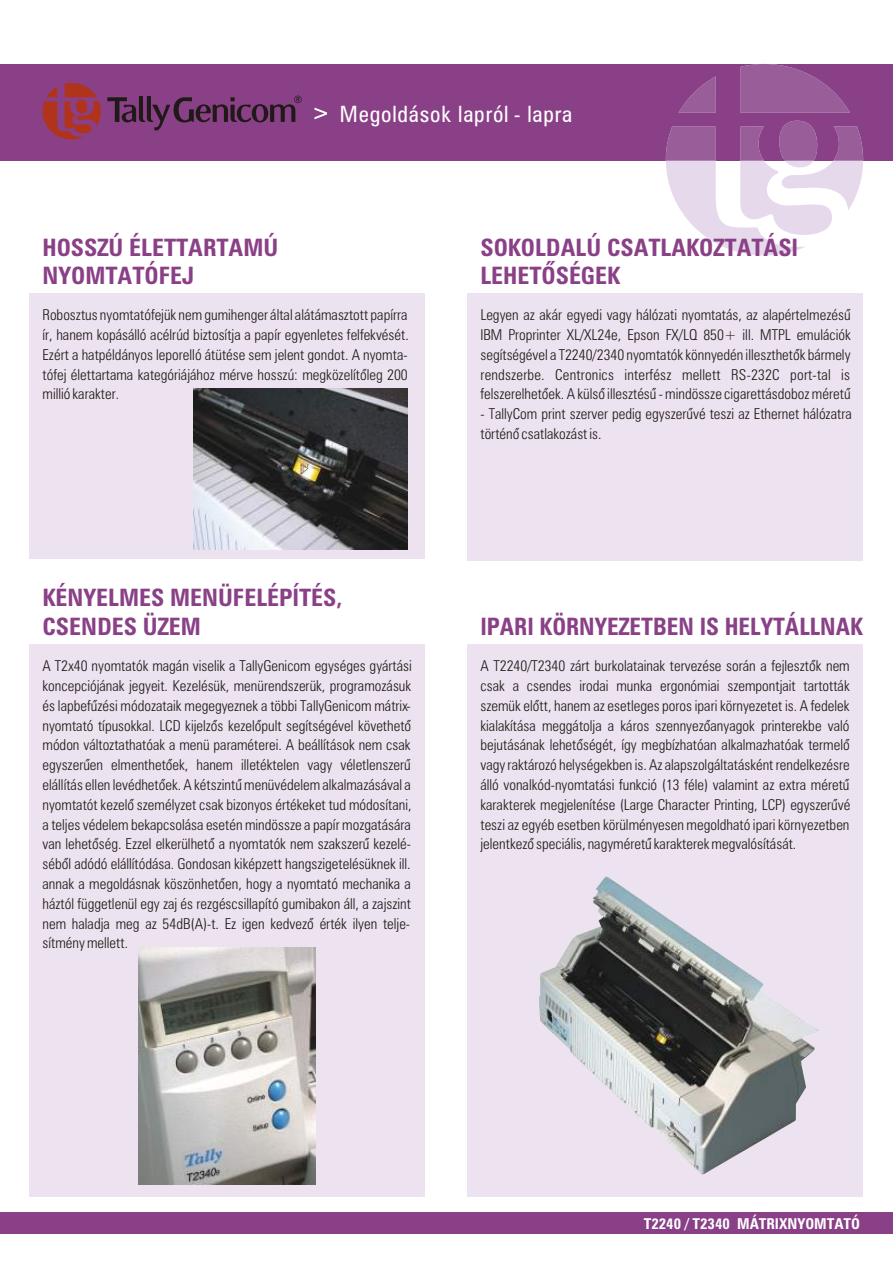
<style>
.page{position:relative;width:894px;height:1263px;background:#fff}
.page>*{position:absolute;margin:0;border:0;box-sizing:border-box;transform-origin:0 0}
.t1{font:24px/28.8px "Zurich Condensed HU Bold";color:#8a4087}
.t2{font:22.5px "Zurich Condensed HU Normal";letter-spacing:.035em;color:#fff}
.t3{font:15px/19.8px "Zurich Light Condensed HU Normal";color:#1f1a17;text-align:justify}
.t4{font:15px "Zurich Condensed HU Bold";color:#fff}
</style>
<div class="page">
<div style="left:0;top:1212px;width:893px;height:21px;background:#8a4087"></div>
<div style="left:30px;top:293px;width:395px;height:266px;background:#ede3f0"></div>
<div style="left:30px;top:644px;width:395px;height:553px;background:#ede3f0"></div>
<div style="left:468px;top:293px;width:395px;height:267px;background:#ede3f0"></div>
<div style="left:468px;top:644px;width:395px;height:553px;background:#ede3f0"></div>
<div style="left:0;top:64px;width:893px;height:97px;background:#8a4087"></div>
<svg style="left:43px;top:83px;width:58px;height:57px"></svg>
<svg style="left:107px;top:96px;width:195px;height:35px"></svg>
<svg style="left:315px;top:108px;width:12px;height:11px"></svg>
<svg style="left:666px;top:64px;width:198px;height:192px"></svg>
<img style="left:193px;top:389px;width:215px;height:161px">
<img style="left:138px;top:948px;width:177px;height:236px">
<img style="left:539px;top:985px;width:280px;height:190px">
<h2 class="t2" style="left:340px;top:105px;width:234px">Megoldások lapról - lapra</h2>
<h1 class="t1" style="left:43px;top:235px;width:237px">HOSSZÚ ÉLETTARTAMÚ<br>NYOMTATÓFEJ</h1>
<h1 class="t1" style="left:480px;top:235px;width:319px">SOKOLDALÚ CSATLAKOZTATÁSI<br>LEHETÕSÉGEK</h1>
<p class="t3" style="left:43px;top:306px;width:368px">Robosztus nyomtatófejük nem gumihenger által alátámasztott papírra ír, hanem kopásálló acélrúd biztosítja a papír egyenletes felfekvését.<br>Ezért a hatpéldányos leporelló átütése sem jelent gondot. A nyomta&shy;tófej élettartama kategóriájához mérve hosszú: megközelítõleg 200 millió karakter.</p>
<h1 class="t1" style="left:43px;top:585px;width:301px">KÉNYELMES MENÜFELÉPÍTÉS,<br>CSENDES ÜZEM</h1>
<p class="t3" style="left:43px;top:657px;width:371px">A T2x40 nyomtatók magán viselik a TallyGenicom egységes gyártási koncepciójának jegyeit. Kezelésük, menürendszerük, programozásuk és lapbefûzési módozataik megegyeznek a többi TallyGenicom mátrix&shy;nyomtató típusokkal. LCD kijelzõs kezelõpult segítségével követhetõ módon változtathatóak a menü paraméterei. A beállítások nem csak egyszerûen elmenthetõek, hanem illetéktelen vagy véletlenszerû elállítás ellen levédhetõek. A kétszintû menüvédelem alkalmazásával a nyomtatót kezelõ személyzet csak bizonyos értékeket tud módosítani, a teljes védelem bekapcsolása esetén mindössze a papír mozgatására van lehetõség. Ezzel elkerülhetõ a nyomtatók nem szakszerû kezelé&shy;sébõl adódó elállítódása. Gondosan kiképzett hangszigetelésüknek ill. annak a megoldásnak köszönhetõen, hogy a nyomtató mechanika a háztól függetlenül egy zaj és rezgéscsillapító gumibakon áll, a zajszint nem haladja meg az 54dB(A)-t. Ez igen kedvezõ érték ilyen telje&shy;sítmény mellett.</p>
<p class="t3" style="left:480px;top:306px;width:372px">Legyen az akár egyedi vagy hálózati nyomtatás, az alapértelmezésû IBM Proprinter XL/XL24e, Epson FX/LQ 850+ ill. MTPL emulációk segítségével a T2240/2340 nyomtatók könnyedén illeszthetõk bármely rendszerbe. Centronics interfész mellett RS-232C port-tal is felszerelhetõek. A külsõ illesztésû - mindössze cigarettásdoboz méretû</p>
<p class="t3" style="left:480px;top:405px;width:373px">- TallyCom print szerver pedig egyszerûvé teszi az Ethernet hálózatra történõ csatlakozást is.</p>
<h1 class="t1" style="left:480px;top:614px;width:384px">IPARI KÖRNYEZETBEN IS HELYTÁLLNAK</h1>
<p class="t3" style="left:480px;top:657px;width:371px">A T2240/T2340 zárt burkolatainak tervezése során a fejlesztõk nem csak a csendes irodai munka ergonómiai szempontjait tartották szemük elõtt, hanem az esetleges poros ipari környezetet is. A fedelek kialakítása meggátolja a káros szennyezõanyagok printerekbe való bejutásának lehetõségét, így megbízhatóan alkalmazhatóak termelõ vagy raktározó helységekben is. Az alapszolgáltatásként rendelkezésre álló vonalkód-nyomtatási funkció (13 féle) valamint az extra méretû karakterek megjelenítése (Large Character Printing, LCP) egyszerûvé teszi az egyéb esetben körülményesen megoldható ipari környezetben jelentkezõ speciális, nagyméretû karakterek megvalósítását.</p>
<p class="t4" style="left:644px;top:1217px;width:218px">T2240 / T2340 MÁTRIXNYOMTATÓ</p>
</div>
